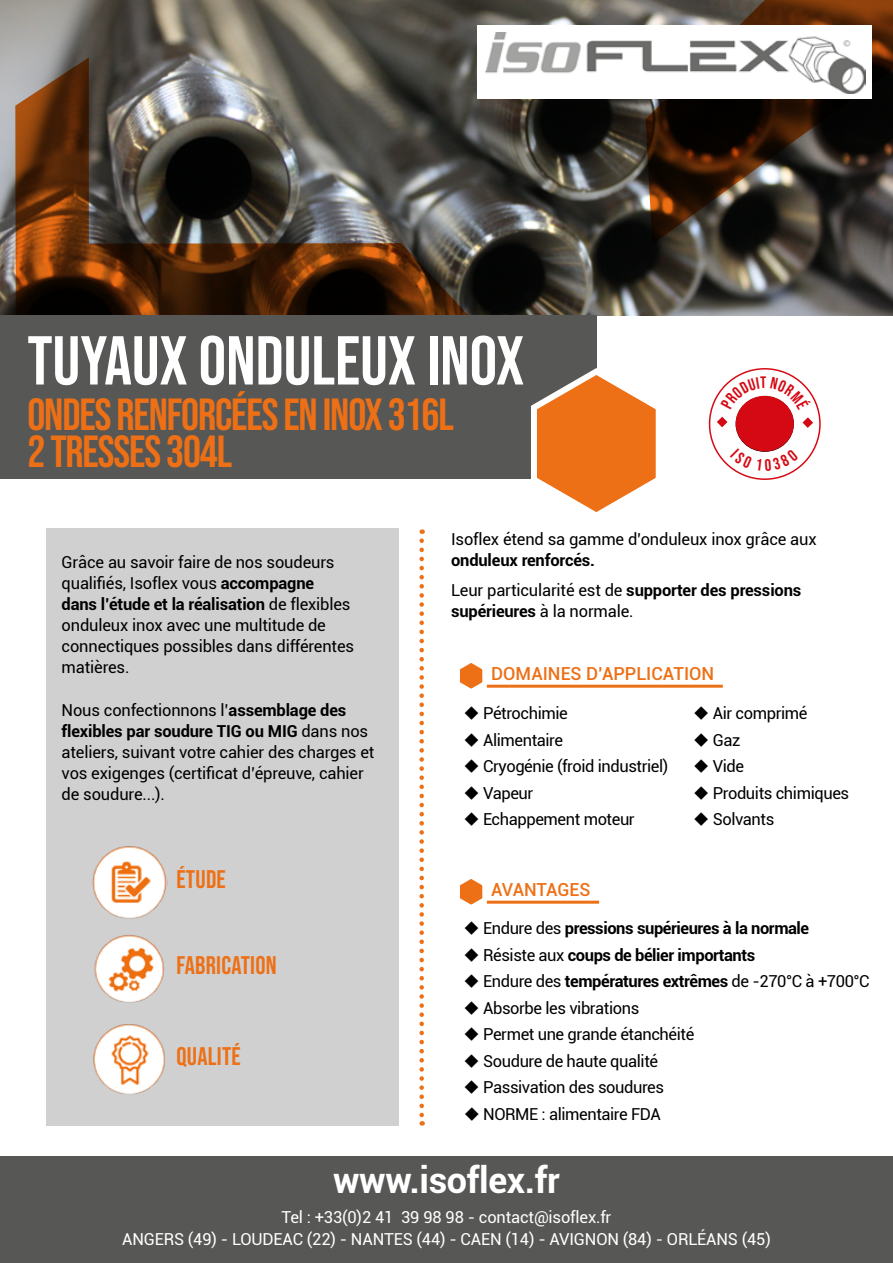
<style>
.page{position:relative;width:893px;height:1263px;background:#fff}
.page>*{position:absolute;margin:0;border:0;box-sizing:border-box;transform-origin:0 0}
.t1{font:69px "Bebas Neue";color:#fff}
.t2{font:45px/37.5px "Bebas Neue";letter-spacing:-.025em;color:#ed7016}
.t3{font:700 36px "Roboto";letter-spacing:-.01em;color:#fff}
.t4{font:25.5px "Bebas Neue";letter-spacing:.01em;color:#ed7016}
.t5{font:500 18px "Roboto";color:#ed7016}
.t6{font:16.5px/26.5px "Roboto";letter-spacing:-.02em;color:#000}
.t7{font:16.5px/22px "Roboto";letter-spacing:-.01em;color:#fff;text-align:center}
.t8{font:700 16.5px/29.5px "Roboto";letter-spacing:-.01em;color:#000}
.s1{font-weight:700}
.s2{font-weight:400}
</style>
<div class="page">
<img style="left:0;top:0;width:893px;height:316px">
<img style="left:15px;top:57px;width:454px;height:259px">
<div style="left:0;top:316px;width:596px;height:163px;background:#575756"></div>
<svg style="left:531px;top:365px;width:125px;height:147px"></svg>
<svg style="left:646px;top:0;width:247px;height:244px"></svg>
<div style="left:477px;top:26px;width:395px;height:73px;background:#fff"></div>
<img style="left:486px;top:33px;width:379px;height:60px">
<div style="left:0;top:1156px;width:893px;height:107px;background:#575756"></div>
<svg style="left:460px;top:663px;width:31px;height:26px"></svg>
<svg style="left:460px;top:879px;width:31px;height:26px"></svg>
<hr style="left:487px;top:685px;width:236px;height:3px;background:#ed7016">
<hr style="left:487px;top:901px;width:112px;height:3px;background:#ed7016">
<svg style="left:419px;top:541px;width:5px;height:584px"></svg>
<div style="left:47px;top:528px;width:352px;height:597px;background:#d0d0d0"></div>
<img style="left:92px;top:846px;width:75px;height:72px">
<img style="left:94px;top:935px;width:70px;height:68px">
<img style="left:93px;top:1024px;width:72px;height:70px">
<div style="left:709px;top:368px;width:112px;height:112px;border:2px solid #d50913;border-radius:50%"></div>
<div style="left:736px;top:396px;width:58px;height:55px;background:#d50913;border-radius:50%"></div>
<svg style="left:717px;top:417px;width:10px;height:10px"></svg>
<svg style="left:802px;top:417px;width:11px;height:11px"></svg>
<svg style="left:720px;top:377px;width:91px;height:33px"></svg>
<svg style="left:730px;top:448px;width:69px;height:23px"></svg>
<h1 class="t1" style="left:27px;top:322px;width:498px">TUYAUX ONDULEUX INOX</h1>
<h2 class="t2" style="left:27px;top:395px;width:428px">ONDES RENFORCÉES EN INOX 316L<br>2 TRESSES 304L</h2>
<p class="t6" style="left:62px;top:551px;width:294px;line-height:21px">Grâce au savoir faire de nos soudeurs qualifiés, Isoflex vous <span class="s1">accompagne<br>dans l’étude et la réalisation</span> de flexibles onduleux inox avec une multitude de connectiques possibles dans différentes matières.</p>
<p class="t6" style="left:62px;top:699px;width:314px;line-height:21px">Nous confectionnons l’<span class="s1">assemblage des flexibles par soudure TIG ou MIG</span> dans nos ateliers, suivant votre cahier des charges et vos exigenges (certificat d’épreuve, cahier de soudure...).</p>
<h3 class="t4" style="left:176px;top:865px;width:51px">ÉTUDE</h3>
<h3 class="t4" style="left:176px;top:951px;width:102px">FABRICATION</h3>
<h3 class="t4" style="left:176px;top:1041px;width:66px">QUALITÉ</h3>
<p class="t6" style="left:451px;top:525px;width:367px">Isoflex étend sa gamme d’onduleux inox grâce aux</p>
<p class="t8" style="left:451px;top:545px;width:352px">onduleux renforcés.<br><span class="s2">Leur particularité est de</span> supporter des pressions</p>
<p class="t8" style="left:451px;top:595px;width:184px">supérieures <span class="s2">à la normale.</span></p>
<p class="t5" style="left:491px;top:661px;width:225px">DOMAINES D’APPLICATION</p>
<p class="t6" style="left:483px;top:699px;width:187px">Pétrochimie<br>Alimentaire<br>Cryogénie (froid industriel)<br>Vapeur<br>Echappement moteur</p>
<p class="t6" style="left:713px;top:699px;width:138px">Air comprimé<br>Gaz<br>Vide<br>Produits chimiques<br>Solvants</p>
<p class="t5" style="left:491px;top:877px;width:101px">AVANTAGES</p>
<p class="t6" style="left:483px;top:914px;width:388px">Endure des <span class="s1">pressions supérieures à la normale<br></span>Résiste aux <span class="s1">coups de bélier importants<br></span>Endure des <span class="s1">températures extrêmes</span> de -270°C à +700°C Absorbe les vibrations<br>Permet une grande étanchéité<br>Soudure de haute qualité<br>Passivation des soudures<br>NORME : alimentaire FDA</p>
<h3 class="t3" style="left:333px;top:1155px;width:228px">www.isoflex.fr</h3>
<p class="t7" style="left:122px;top:1205px;width:650px">Tel : +33(0)2 41 39 98 98 - contact@isoflex.fr<br>ANGERS (49) - LOUDEAC (22) - NANTES (44) - CAEN (14) - AVIGNON (84) - ORLÉANS (45)</p>
</div>
